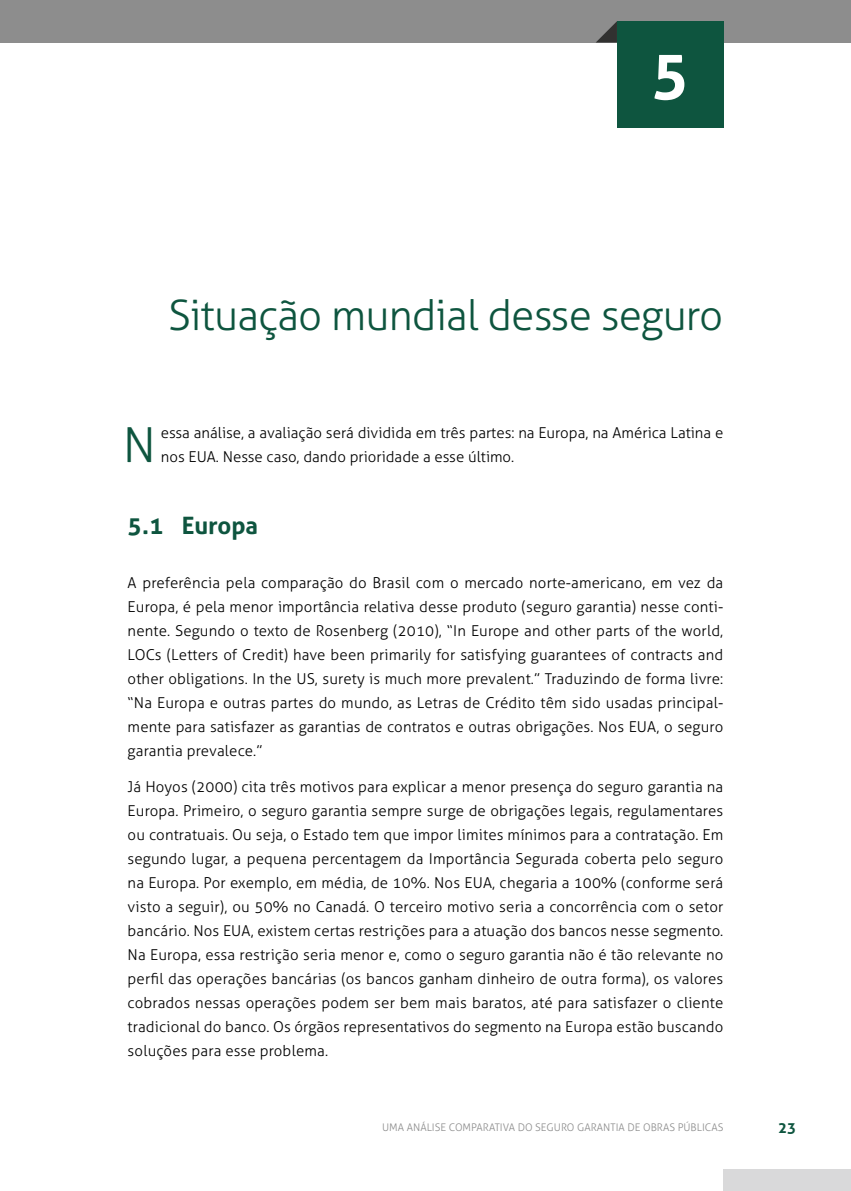
<style>
.page{position:relative;width:851px;height:1191px;background:#fff}
.page>*{position:absolute;margin:0;border:0;box-sizing:border-box;transform-origin:0 0}
.t1{font:700 63px "Aller";color:#fff}
.t2{font:300 48.3px "Aller";color:#0e553f}
.t3{font:300 42px "Aller";letter-spacing:-.02em;color:#0e553f}
.t4{font:700 24px "Aller";color:#0e553f}
.t5{font:300 15px/24px "Aller";color:#000;text-align:justify}
.t6{font:700 15px "Aller";color:#0e553f}
.t7{font:300 10.5px "Aller";color:#8d8d8d}
</style>
<div class="page">
<div style="left:723px;top:1169px;width:127px;height:22px;background:#d9d9da"></div>
<div style="left:0;top:0;width:850px;height:43px;background:#8d8d8d"></div>
<svg style="left:596px;top:21px;width:21px;height:22px"></svg>
<div style="left:617px;top:21px;width:106px;height:107px;background:#0e553f"></div>
<h1 class="t1" style="left:651px;top:35px;width:39px">5</h1>
<h3 class="t3" style="left:168px;top:290px;width:556px">Situação mundial desse seguro</h3>
<h2 class="t2" style="left:123px;top:416px;width:35px">N</h2>
<p class="t5" style="left:161px;top:421px;width:564px">essa análise, a avaliação será dividida em três partes: na Europa, na América Latina e nos EUA. Nesse caso, dando prioridade a esse último.</p>
<h3 class="t4" style="left:128px;top:511px;width:132px">5.1 Europa</h3>
<p class="t5" style="left:128px;top:571px;width:597px">A preferência pela comparação do Brasil com o mercado norte-americano, em vez da Europa, é pela menor importância relativa desse produto (seguro garantia) nesse conti&shy;nente. Segundo o texto de Rosenberg (2010), “In Europe and other parts of the world, LOCs (Letters of Credit) have been primarily for satisfying guarantees of contracts and other obligations. In the US, surety is much more prevalent.” Traduzindo de forma livre: “Na Europa e outras partes do mundo, as Letras de Crédito têm sido usadas principal&shy;mente para satisfazer as garantias de contratos e outras obrigações. Nos EUA, o seguro garantia prevalece.”</p>
<p class="t5" style="left:128px;top:775px;width:597px">Já Hoyos (2000) cita três motivos para explicar a menor presença do seguro garantia na Europa. Primeiro, o seguro garantia sempre surge de obrigações legais, regulamentares ou contratuais. Ou seja, o Estado tem que impor limites mínimos para a contratação. Em segundo lugar, a pequena percentagem da Importância Segurada coberta pelo seguro na Europa. Por exemplo, em média, de 10%. Nos EUA, chegaria a 100% (conforme será visto a seguir), ou 50% no Canadá. O terceiro motivo seria a concorrência com o setor bancário. Nos EUA, existem certas restrições para a atuação dos bancos nesse segmento.<br>Na Europa, essa restrição seria menor e, como o seguro garantia não é tão relevante no perfil das operações bancárias (os bancos ganham dinheiro de outra forma), os valores cobrados nessas operações podem ser bem mais baratos, até para satisfazer o cliente tradicional do banco. Os órgãos representativos do segmento na Europa estão buscando soluções para esse problema.</p>
<p class="t7" style="left:382px;top:1121px;width:342px">UMA ANÁLISE COMPARATIVA DO SEGURO GARANTIA DE OBRAS PÚBLICAS</p>
<p class="t6" style="left:778px;top:1118px;width:19px">23</p>
</div>
